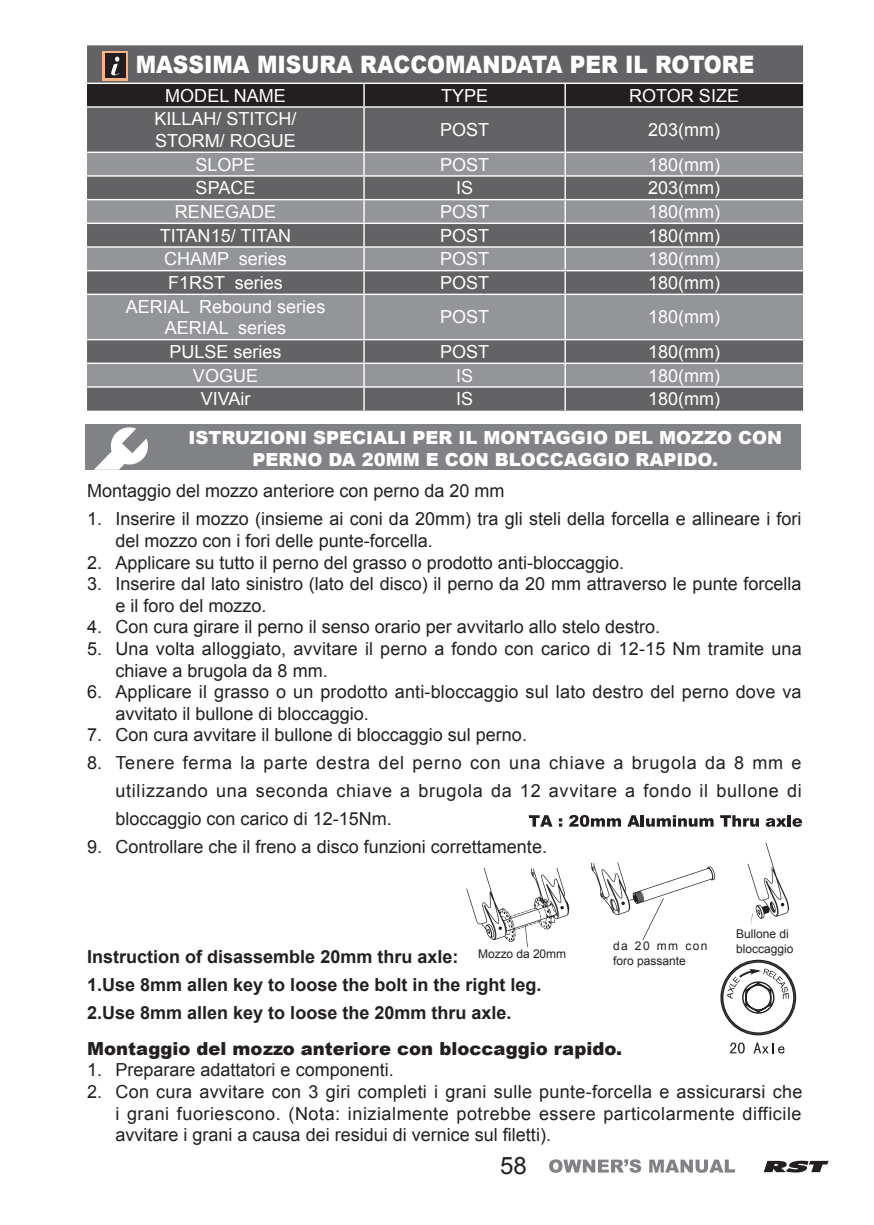
<style>
.page{position:relative;width:874px;height:1225px;background:#fff}
.page>*{position:absolute;margin:0;border:0;box-sizing:border-box;transform-origin:0 0}
.t1{font:900 24px "Arial";color:#fff;scale:.9 1}
.t2{font:24px "Arial";color:#231f20}
.t3{font:18px/21.6px "Arial";color:#231f20}
.t4{font:18px "Arial";color:#fff}
.t5{font:700 18px "Arial";color:#231f20}
.t6{font:900 18px/21.6px "Arial";color:#fff;text-align:center}
.t7{font:900 18px "Arial";color:#231f20}
.t8{font:12px "Arial";color:#231f20}
</style>
<div class="page">
<svg style="left:549px;top:1159px;width:92px;height:13px"></svg>
<svg style="left:649px;top:1159px;width:85px;height:13px"></svg>
<svg style="left:763px;top:1160px;width:65px;height:12px"></svg>
<div style="left:85px;top:424px;width:715px;height:46px;background:#808285"></div>
<svg style="left:94px;top:427px;width:54px;height:43px"></svg>
<svg style="left:528px;top:815px;width:24px;height:11px"></svg>
<svg style="left:558px;top:818px;width:4px;height:8px"></svg>
<svg style="left:569px;top:815px;width:51px;height:12px"></svg>
<svg style="left:627px;top:815px;width:86px;height:12px"></svg>
<svg style="left:720px;top:815px;width:38px;height:12px"></svg>
<svg style="left:765px;top:815px;width:36px;height:12px"></svg>
<svg style="left:720px;top:959px;width:76px;height:77px"></svg>
<svg style="left:730px;top:1042px;width:14px;height:11px"></svg>
<svg style="left:753px;top:1042px;width:31px;height:11px"></svg>
<svg style="left:747px;top:842px;width:41px;height:84px"></svg>
<svg style="left:591px;top:862px;width:123px;height:78px"></svg>
<svg style="left:466px;top:868px;width:103px;height:79px"></svg>
<div style="left:87px;top:45px;width:715px;height:366px;background:#636366"></div>
<svg style="left:87px;top:153px;width:715px;height:233px;background:#818285"></svg>
<hr style="left:363px;top:108px;width:1px;height:44px;background:#fff">
<hr style="left:87px;top:175px;width:277px;height:2px;background:#fff">
<hr style="left:364px;top:175px;width:201px;height:2px;background:#fff">
<hr style="left:565px;top:175px;width:237px;height:2px;background:#fff">
<hr style="left:87px;top:246px;width:277px;height:2px;background:#fff">
<hr style="left:364px;top:246px;width:201px;height:2px;background:#fff">
<hr style="left:565px;top:246px;width:237px;height:2px;background:#fff">
<svg style="left:363px;top:153px;width:1px;height:141px"></svg>
<hr style="left:363px;top:295px;width:1px;height:44px;background:#fff">
<hr style="left:87px;top:339px;width:277px;height:1px;background:#fff">
<hr style="left:364px;top:339px;width:201px;height:1px;background:#fff">
<hr style="left:565px;top:339px;width:237px;height:1px;background:#fff">
<svg style="left:363px;top:340px;width:1px;height:71px"></svg>
<div style="left:87px;top:83px;width:715px;height:23px;background:#231f20"></div>
<hr style="left:87px;top:106px;width:277px;height:2px;background:#fff">
<hr style="left:364px;top:106px;width:201px;height:2px;background:#fff">
<hr style="left:565px;top:106px;width:237px;height:2px;background:#fff">
<hr style="left:564px;top:108px;width:1px;height:44px;background:#fff">
<hr style="left:87px;top:152px;width:277px;height:1px;background:#fff">
<hr style="left:364px;top:152px;width:201px;height:1px;background:#fff">
<hr style="left:565px;top:152px;width:237px;height:1px;background:#fff">
<hr style="left:87px;top:199px;width:277px;height:1px;background:#fff">
<hr style="left:364px;top:199px;width:201px;height:1px;background:#fff">
<hr style="left:565px;top:199px;width:237px;height:1px;background:#fff">
<hr style="left:87px;top:223px;width:277px;height:1px;background:#fff">
<hr style="left:364px;top:223px;width:201px;height:1px;background:#fff">
<hr style="left:565px;top:223px;width:237px;height:1px;background:#fff">
<hr style="left:87px;top:270px;width:277px;height:1px;background:#fff">
<hr style="left:364px;top:270px;width:201px;height:1px;background:#fff">
<hr style="left:565px;top:270px;width:237px;height:1px;background:#fff">
<svg style="left:564px;top:153px;width:1px;height:141px"></svg>
<hr style="left:87px;top:294px;width:277px;height:1px;background:#fff">
<hr style="left:364px;top:294px;width:201px;height:1px;background:#fff">
<hr style="left:565px;top:294px;width:237px;height:1px;background:#fff">
<hr style="left:564px;top:295px;width:1px;height:44px;background:#fff">
<hr style="left:87px;top:362px;width:277px;height:2px;background:#fff">
<hr style="left:364px;top:362px;width:201px;height:2px;background:#fff">
<hr style="left:565px;top:362px;width:237px;height:2px;background:#fff">
<hr style="left:87px;top:386px;width:277px;height:2px;background:#fff">
<hr style="left:364px;top:386px;width:201px;height:2px;background:#fff">
<hr style="left:565px;top:386px;width:237px;height:2px;background:#fff">
<svg style="left:564px;top:340px;width:1px;height:71px"></svg>
<svg style="left:102px;top:51px;width:26px;height:30px"></svg>
<div style="left:105px;top:54px;width:21px;height:24px;background:#231f20"></div>
<svg style="left:111px;top:57px;width:8px;height:18px"></svg>
<p class="t1" style="left:136px;top:47px;width:688px">MASSIMA MISURA RACCOMANDATA PER IL ROTORE</p>
<p class="t4" style="left:165px;top:83px;width:122px">MODEL NAME</p>
<p class="t4" style="left:441px;top:83px;width:49px">TYPE</p>
<p class="t4" style="left:629px;top:83px;width:111px">ROTOR SIZE</p>
<p class="t4" style="left:154px;top:107px;width:144px">KILLAH/ STITCH/</p>
<p class="t4" style="left:155px;top:129px;width:142px">STORM/ ROGUE</p>
<p class="t4" style="left:440px;top:118px;width:51px">POST</p>
<p class="t4" style="left:647px;top:118px;width:73px">203(mm)</p>
<p class="t4" style="left:195px;top:152px;width:62px">SLOPE</p>
<p class="t4" style="left:440px;top:152px;width:51px">POST</p>
<p class="t4" style="left:647px;top:152px;width:73px">180(mm)</p>
<p class="t4" style="left:195px;top:176px;width:61px">SPACE</p>
<p class="t4" style="left:456px;top:176px;width:19px">IS</p>
<p class="t4" style="left:647px;top:176px;width:73px">203(mm)</p>
<p class="t4" style="left:175px;top:200px;width:103px">RENEGADE</p>
<p class="t4" style="left:440px;top:200px;width:51px">POST</p>
<p class="t4" style="left:647px;top:200px;width:73px">180(mm)</p>
<p class="t4" style="left:160px;top:223px;width:133px">TITAN15/ TITAN</p>
<p class="t4" style="left:440px;top:223px;width:51px">POST</p>
<p class="t4" style="left:647px;top:223px;width:73px">180(mm)</p>
<p class="t4" style="left:164px;top:247px;width:124px">CHAMP series</p>
<p class="t4" style="left:440px;top:247px;width:51px">POST</p>
<p class="t4" style="left:647px;top:247px;width:73px">180(mm)</p>
<p class="t4" style="left:168px;top:271px;width:116px">F1RST series</p>
<p class="t4" style="left:440px;top:271px;width:51px">POST</p>
<p class="t4" style="left:647px;top:271px;width:73px">180(mm)</p>
<p class="t4" style="left:126px;top:294px;width:201px">AERIAL Rebound series</p>
<p class="t4" style="left:165px;top:316px;width:123px">AERIAL series</p>
<p class="t4" style="left:440px;top:305px;width:51px">POST</p>
<p class="t4" style="left:647px;top:305px;width:73px">180(mm)</p>
<p class="t4" style="left:169px;top:340px;width:114px">PULSE series</p>
<p class="t4" style="left:440px;top:340px;width:51px">POST</p>
<p class="t4" style="left:647px;top:340px;width:73px">180(mm)</p>
<p class="t4" style="left:193px;top:363px;width:67px">VOGUE</p>
<p class="t4" style="left:456px;top:363px;width:19px">IS</p>
<p class="t4" style="left:647px;top:363px;width:73px">180(mm)</p>
<p class="t4" style="left:200px;top:387px;width:51px">VIVAir</p>
<p class="t4" style="left:456px;top:387px;width:19px">IS</p>
<p class="t4" style="left:647px;top:387px;width:73px">180(mm)</p>
<p class="t6" style="left:188px;top:426px;width:595px">ISTRUZIONI SPECIALI PER IL MONTAGGIO DEL MOZZO CON<br>PERNO DA 20MM E CON BLOCCAGGIO RAPIDO.</p>
<p class="t3" style="left:87px;top:480px;width:419px">Montaggio del mozzo anteriore con perno da 20 mm</p>
<p class="t3" style="left:115px;top:508px;width:687px;text-indent:-28px">1. Inserire il mozzo (insieme ai coni da 20mm) tra gli steli della forcella e allineare i fori del mozzo con i fori delle punte-forcella.</p>
<p class="t3" style="left:87px;top:551px;width:538px">2. Applicare su tutto il perno del grasso o prodotto anti-bloccaggio.</p>
<p class="t3" style="left:115px;top:573px;width:687px;text-indent:-28px">3. Inserire dal lato sinistro (lato del disco) il perno da 20 mm attraverso le punte forcella e il foro del mozzo.</p>
<p class="t3" style="left:87px;top:616px;width:574px">4. Con cura girare il perno il senso orario per avvitarlo allo stelo destro.</p>
<p class="t3" style="left:115px;top:638px;width:687px;text-indent:-28px">5. Una volta alloggiato, avvitare il perno a fondo con carico di 12-15 Nm tramite una chiave a brugola da 8 mm.</p>
<p class="t3" style="left:115px;top:681px;width:687px;text-indent:-28px">6. Applicare il grasso o un prodotto anti-bloccaggio sul lato destro del perno dove va avvitato il bullone di bloccaggio.</p>
<p class="t3" style="left:87px;top:724px;width:441px">7. Con cura avvitare il bullone di bloccaggio sul perno.</p>
<p class="t3" style="left:115px;top:749px;width:687px;line-height:28px;text-align:justify;text-indent:-28px">8. Tenere ferma la parte destra del perno con una chiave a brugola da 8 mm e utilizzando una seconda chiave a brugola da 12 avvitare a fondo il bullone di bloccaggio con carico di 12-15Nm.</p>
<p class="t3" style="left:87px;top:836px;width:461px">9. Controllare che il freno a disco funzioni correttamente.</p>
<p class="t8" style="left:735px;top:926px;width:54px">Bullone di</p>
<p class="t8" style="left:612px;top:938px;width:96px">da 20 mm con</p>
<p class="t8" style="left:735px;top:940px;width:59px">bloccaggio</p>
<p class="t8" style="left:612px;top:952px;width:74px">foro passante</p>
<p class="t8" style="left:478px;top:945px;width:89px">Mozzo da 20mm</p>
<p class="t5" style="left:87px;top:945px;width:373px">Instruction of disassemble 20mm thru axle:</p>
<p class="t5" style="left:87px;top:973px;width:456px">1.Use 8mm allen key to loose the bolt in the right leg.</p>
<p class="t5" style="left:87px;top:1001px;width:426px">2.Use 8mm allen key to loose the 20mm thru axle.</p>
<p class="t7" style="left:87px;top:1035px;width:536px">Montaggio del mozzo anteriore con bloccaggio rapido.</p>
<p class="t3" style="left:87px;top:1059px;width:308px">1. Preparare adattatori e componenti.</p>
<p class="t3" style="left:115px;top:1081px;width:688px;text-align:justify;text-indent:-28px">2. Con cura avvitare con 3 giri completi i grani sulle punte-forcella e assicurarsi che i grani fuoriescono. (Nota: inizialmente potrebbe essere particolarmente difficile avvitare i grani a causa dei residui di vernice sul filetti).</p>
<h1 class="t2" style="left:500px;top:1150px;width:28px">58</h1>
</div>
